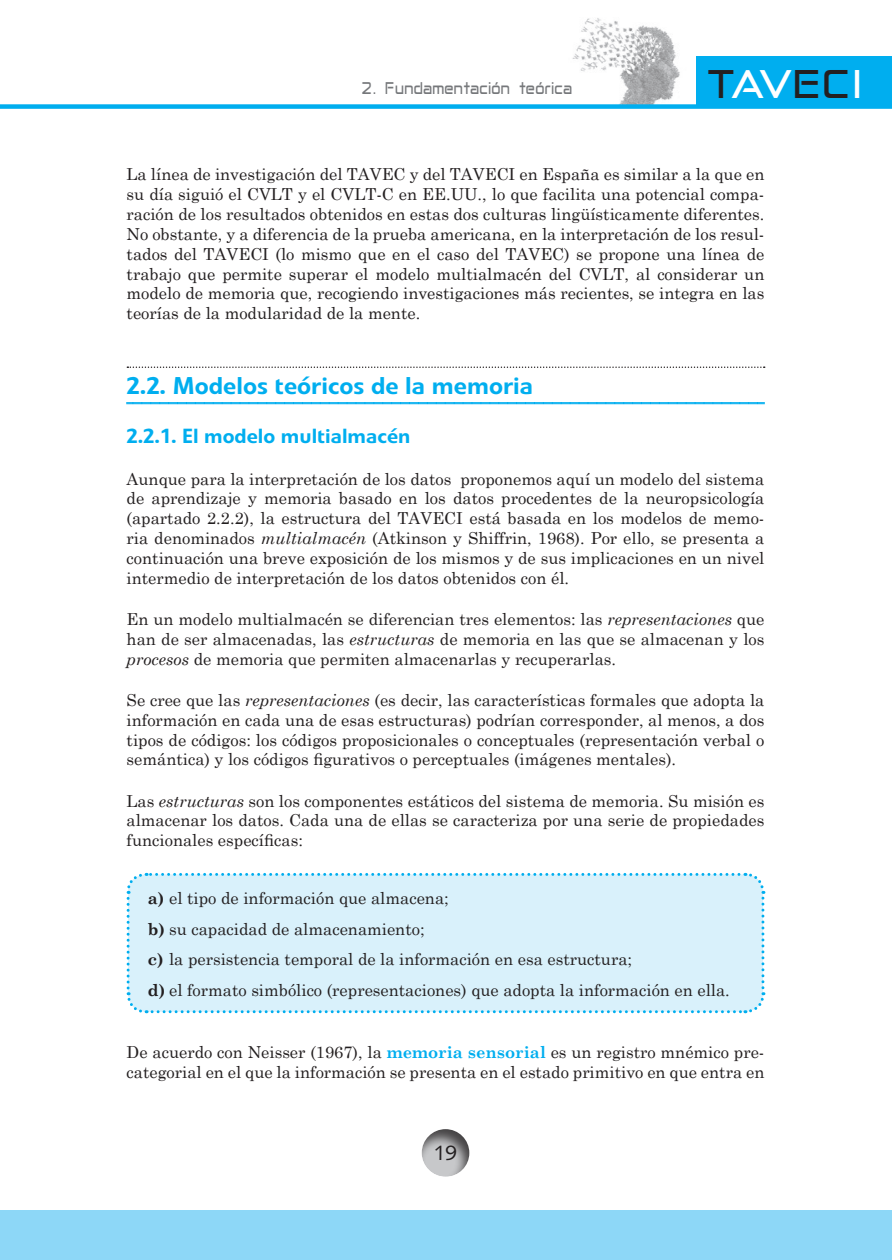
<style>
.page{position:relative;width:892px;height:1260px;background:#fff}
.page>*{position:absolute;margin:0;border:0;box-sizing:border-box;transform-origin:0 0}
.t1{font:39px "Anita Semi square";color:#231f20;scale:1.05 1}
.t2{font:500 24px "Linotype Veto";color:#00aeef;scale:1.1 1}
.t3{font:21px "Syntax LT Std";color:#231f20}
.t4{font:500 20.25px "Linotype Veto";color:#00aeef;scale:1.1 1}
.t5{font:16.5px/19.8px "Century Schoolbook";color:#231f20;text-align:justify}
.t6{font:16.5px "Anita Semi square";color:#76787b;scale:.83 1}
.s1{color:#fff}
.s2{font-style:italic}
.s3{font-weight:700}
.s4{font-weight:700;color:#00aeef}
</style>
<div class="page">
<img style="left:572px;top:18px;width:108px;height:86px">
<div style="left:0;top:104px;width:892px;height:5px;background:#00aeef"></div>
<div style="left:696px;top:56px;width:196px;height:51px;background:#00aeef"></div>
<div style="left:0;top:1210px;width:892px;height:50px;background:#8dd7f7"></div>
<svg style="left:421px;top:1129px;width:49px;height:48px"></svg>
<div style="left:126px;top:872px;width:640px;height:142px;background:#d9f1fb"></div>
<svg style="left:127px;top:366px;width:638px;height:2px"></svg>
<svg style="left:126px;top:402px;width:639px;height:3px;background:#54c8f3"></svg>
<p class="t6" style="left:362px;top:78px;width:255px">2. Fundamentación teórica</p>
<h1 class="t1" style="left:709px;top:60px;width:151px">T<span class="s1">AV</span>EC<span class="s1">I</span></h1>
<p class="t5" style="left:127px;top:163px;width:639px">La línea de investigación del TAVEC y del TAVECI en España es similar a la que en su día siguió el CVLT y el CVLT-C en EE.UU., lo que facilita una potencial compa&shy;ración de los resultados obtenidos en estas dos culturas lingüísticamente diferentes.<br>No obstante, y a diferencia de la prueba americana, en la interpretación de los resul&shy;tados del TAVECI (lo mismo que en el caso del TAVEC) se propone una línea de trabajo que permite superar el modelo multialmacén del CVLT, al considerar un modelo de memoria que, recogiendo investigaciones más recientes, se integra en las teorías de la modularidad de la mente.</p>
<h2 class="t2" style="left:127px;top:376px;width:371px">2.2. Modelos teóricos de la memoria</h2>
<p class="t4" style="left:127px;top:429px;width:260px">2.2.1. El modelo multialmacén</p>
<p class="t5" style="left:127px;top:467px;width:639px">Aunque para la interpretación de los datos proponemos aquí un modelo del sistema de aprendizaje y memoria basado en los datos procedentes de la neuropsicología (apartado 2.2.2), la estructura del TAVECI está basada en los modelos de memo&shy;ria denominados <span class="s2">multialmacén</span> (Atkinson y Shiffrin, 1968). Por ello, se presenta a continuación una breve exposición de los mismos y de sus implicaciones en un nivel intermedio de interpretación de los datos obtenidos con él.</p>
<p class="t5" style="left:127px;top:608px;width:639px">En un modelo multialmacén se diferencian tres elementos: las <span class="s2">representaciones</span> que han de ser almacenadas, las <span class="s2">estructuras</span> de memoria en las que se almacenan y los <span class="s2">procesos</span> de memoria que permiten almacenarlas y recuperarlas.</p>
<p class="t5" style="left:127px;top:691px;width:639px">Se cree que las <span class="s2">representaciones</span> (es decir, las características formales que adopta la información en cada una de esas estructuras) podrían corresponder, al menos, a dos tipos de códigos: los códigos proposicionales o conceptuales (representación verbal o semántica) y los códigos figurativos o perceptuales (imágenes mentales).</p>
<p class="t5" style="left:127px;top:792px;width:639px">Las <span class="s2">estructuras</span> son los componentes estáticos del sistema de memoria. Su misión es almacenar los datos. Cada una de ellas se caracteriza por una serie de propiedades funcionales específicas:</p>
<p class="t5" style="left:148px;top:882px;width:583px;line-height:30.5px;text-align:left"><span class="s3">a)</span> el tipo de información que almacena;<br><span class="s3">b)</span> su capacidad de almacenamiento;<br><span class="s3">c)</span> la persistencia temporal de la información en esa estructura;<br><span class="s3">d)</span> el formato simbólico (representaciones) que adopta la información en ella.</p>
<p class="t5" style="left:127px;top:1041px;width:639px">De acuerdo con Neisser (1967), la <span class="s4">memoria sensorial</span> es un registro mnémico pre&shy;categorial en el que la información se presenta en el estado primitivo en que entra en</p>
<p class="t3" style="left:434px;top:1142px;width:25px">19</p>
</div>
